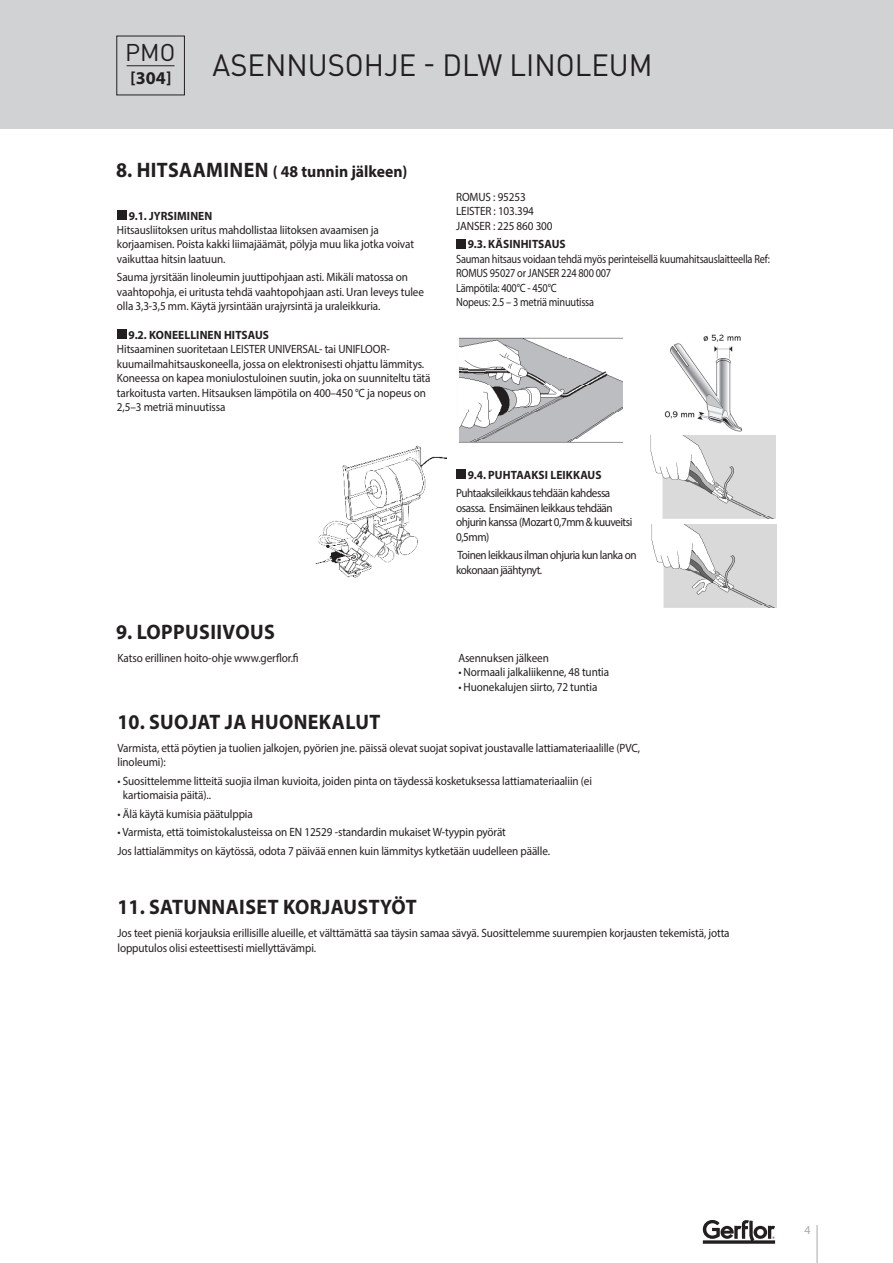
<style>
.page{position:relative;width:893px;height:1263px;background:#fff}
.page>*{position:absolute;margin:0;border:0;box-sizing:border-box;transform-origin:0 0}
.t1{font:30.45px "DIN Pro";color:#231f20;scale:.96 1}
.t2{font:24px "DIN Pro";color:#231f20}
.t3{font:700 21px "Myriad Pro";letter-spacing:.02em;color:#231f20;scale:.95 1}
.t4{font:700 18px "Myriad Pro";color:#231f20}
.t5{font:700 16.5px "Myriad Pro";color:#231f20;scale:.95 1}
.t6{font:12px/14.4px "Myriad Pro";letter-spacing:-.01em;color:#231f20;scale:.93 1}
.t7{font:12px/14.4px "Myriad Pro";letter-spacing:-.04em;color:#231f20;scale:.93 1}
.t8{font:12px/14.4px "Myriad Pro";letter-spacing:-.01em;color:#231f20;scale:.86 1}
.t9{font:700 12px "Myriad Pro";letter-spacing:.01em;color:#231f20;scale:.95 1}
.t10{font:12px "Myriad Pro";color:#a8a9ad}
.s1{font-size:17.25px}
.s2{font-size:21px}
</style>
<div class="page">
<div style="left:0;top:0;width:893px;height:129px;background:#d1d2d4"></div>
<hr style="left:127px;top:65px;width:47px;height:1px;background:#231f20">
<div style="left:116px;top:36px;width:69px;height:59px;border:1px solid #231f20"></div>
<div style="left:117px;top:210px;width:9px;height:9px;background:#231f20"></div>
<div style="left:117px;top:329px;width:9px;height:10px;background:#231f20"></div>
<div style="left:456px;top:239px;width:10px;height:9px;background:#231f20"></div>
<div style="left:456px;top:469px;width:10px;height:10px;background:#231f20"></div>
<img style="left:459px;top:337px;width:164px;height:106px">
<img style="left:664px;top:335px;width:78px;height:97px">
<img style="left:315px;top:445px;width:132px;height:133px">
<img style="left:651px;top:524px;width:126px;height:83px">
<img style="left:650px;top:435px;width:126px;height:83px">
<svg style="left:703px;top:1220px;width:72px;height:24px"></svg>
<hr style="left:817px;top:1225px;width:1px;height:38px;background:#a8a9ad">
<p class="t2" style="left:125px;top:36px;width:52px">PMO</p>
<p class="t4" style="left:131px;top:66px;width:42px"><span class="s1">[</span>304<span class="s1">]</span></p>
<p class="t1" style="left:213px;top:45px;width:460px">ASENNUSOHJE - DLW LINOLEUM</p>
<p class="t5" style="left:116px;top:161px;width:308px"><span class="s2">8. HITSAAMINEN</span> ( 48 tunnin jälkeen)</p>
<p class="t9" style="left:129px;top:208px;width:90px">9.1. JYRSIMINEN</p>
<p class="t6" style="left:117px;top:222px;width:321px">Hitsausliitoksen uritus mahdollistaa liitoksen avaamisen ja korjaamisen. Poista kakki liimajäämät, pölyja muu lika jotka voivat vaikuttaa hitsin laatuun.</p>
<p class="t6" style="left:117px;top:270px;width:332px">Sauma jyrsitään linoleumin juuttipohjaan asti. Mikäli matossa on vaahtopohja, ei uritusta tehdä vaahtopohjaan asti. Uran leveys tulee olla 3,3-3,5 mm. Käytä jyrsintään urajyrsintä ja uraleikkuria.</p>
<p class="t9" style="left:129px;top:327px;width:149px">9.2. KONEELLINEN HITSAUS</p>
<p class="t6" style="left:117px;top:342px;width:339px">Hitsaaminen suoritetaan LEISTER UNIVERSAL- tai UNIFLOOR&shy;kuumailmahitsauskoneella, jossa on elektronisesti ohjattu lämmitys.<br>Koneessa on kapea moniulostuloinen suutin, joka on suunniteltu tätä tarkoitusta varten. Hitsauksen lämpötila on 400–450 °C ja nopeus on 2,5–3 metriä minuutissa</p>
<p class="t3" style="left:116px;top:618px;width:169px">9. LOPPUSIIVOUS</p>
<p class="t6" style="left:456px;top:189px;width:76px">ROMUS : 95253</p>
<p class="t6" style="left:456px;top:204px;width:85px">LEISTER : 103.394</p>
<p class="t6" style="left:456px;top:218px;width:105px">JANSER : 225 860 300</p>
<p class="t9" style="left:468px;top:236px;width:105px">9.3. KÄSINHITSAUS</p>
<p class="t8" style="left:456px;top:251px;width:366px">Sauman hitsaus voidaan tehdä myös perinteisellä kuumahitsauslaitteella Ref:<br>ROMUS 95027 or JANSER 224 800 007</p>
<p class="t8" style="left:456px;top:280px;width:119px">Lämpötila: 400°C - 450°C</p>
<p class="t8" style="left:456px;top:294px;width:162px">Nopeus: 2.5 – 3 metriä minuutissa</p>
<p class="t9" style="left:468px;top:467px;width:142px">9.4. PUHTAAKSI LEIKKAUS</p>
<p class="t7" style="left:456px;top:486px;width:191px">Puhtaaksileikkaus tehdään kahdessa osassa. Ensimäinen leikkaus tehdään ohjurin kanssa (Mozart 0,7mm &amp; kuuveitsi<br>0,5mm)</p>
<p class="t7" style="left:456px;top:548px;width:196px">Toinen leikkaus ilman ohjuria kun lanka on kokonaan jäähtynyt.</p>
<p class="t6" style="left:118px;top:650px;width:196px">Katso erillinen hoito-ohje www.gerflor.fi</p>
<p class="t6" style="left:458px;top:650px;width:99px">Asennuksen jälkeen</p>
<p class="t6" style="left:458px;top:665px;width:164px">• Normaali jalkaliikenne, 48 tuntia</p>
<p class="t6" style="left:458px;top:679px;width:151px">• Huonekalujen siirto, 72 tuntia</p>
<p class="t3" style="left:118px;top:708px;width:278px">10. SUOJAT JA HUONEKALUT</p>
<p class="t6" style="left:118px;top:740px;width:563px">Varmista, että pöytien ja tuolien jalkojen, pyörien jne. päissä olevat suojat sopivat joustavalle lattiamateriaalille (PVC, linoleumi):</p>
<p class="t6" style="left:123px;top:773px;width:506px;text-indent:-5px">• Suosittelemme litteitä suojia ilman kuvioita, joiden pinta on täydessä kosketuksessa lattiamateriaaliin (ei kartiomaisia päitä)..</p>
<p class="t6" style="left:118px;top:806px;width:147px">• Älä käytä kumisia päätulppia</p>
<p class="t6" style="left:118px;top:825px;width:419px">• Varmista, että toimistokalusteissa on EN 12529 -standardin mukaiset W-tyypin pyörät</p>
<p class="t6" style="left:118px;top:843px;width:466px">Jos lattialämmitys on käytössä, odota 7 päivää ennen kuin lämmitys kytketään uudelleen päälle.</p>
<p class="t3" style="left:118px;top:893px;width:316px">11. SATUNNAISET KORJAUSTYÖT</p>
<p class="t6" style="left:118px;top:926px;width:660px">Jos teet pieniä korjauksia erillisille alueille, et välttämättä saa täysin samaa sävyä. Suosittelemme suurempien korjausten tekemistä, jotta lopputulos olisi esteettisesti miellyttävämpi.</p>
<p class="t10" style="left:804px;top:1223px;width:8px">4</p>
</div>
